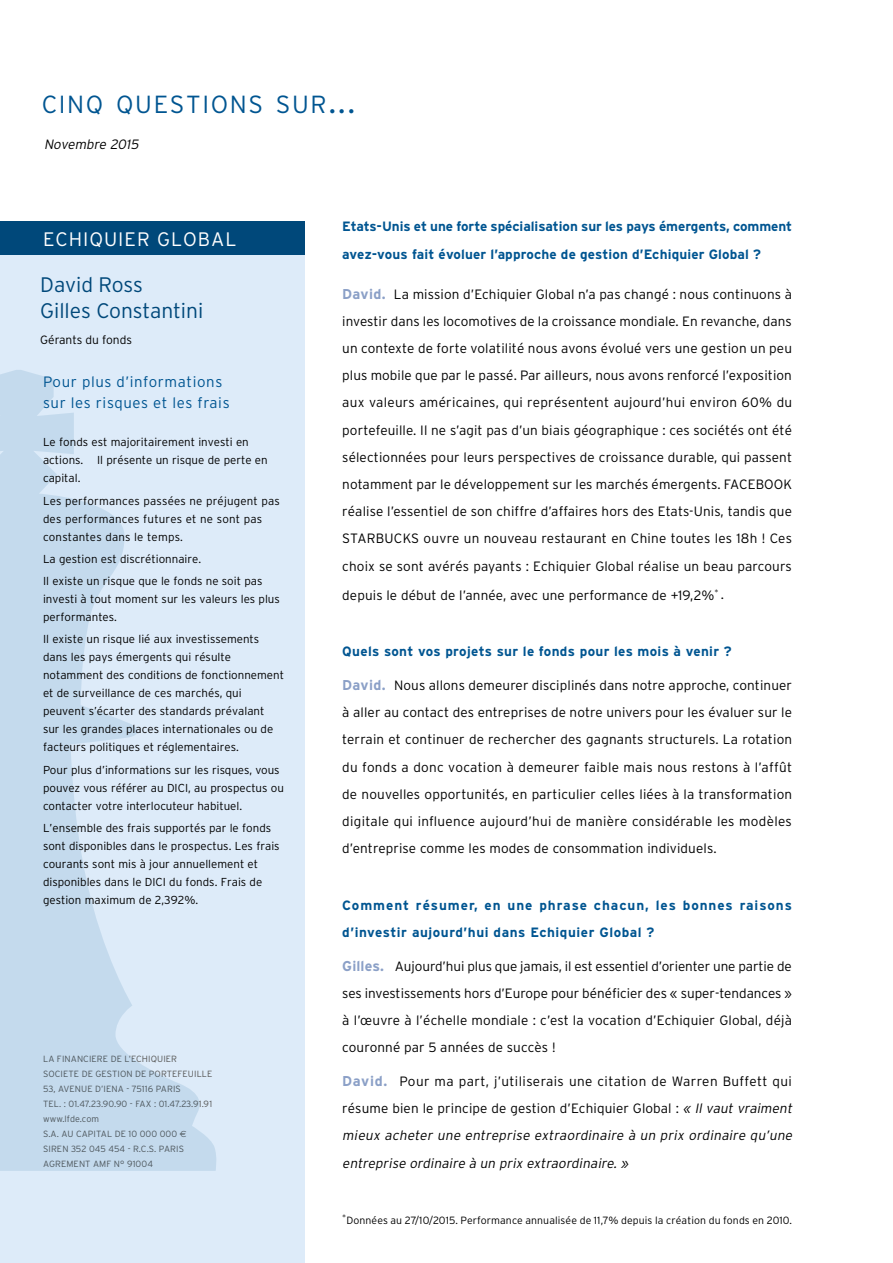
<style>
.page{position:relative;width:893px;height:1263px;background:#fff}
.page>*{position:absolute;margin:0;border:0;box-sizing:border-box;transform-origin:0 0}
.t1{font:300 24.75px "Interstate";letter-spacing:.065em;color:#005591}
.t2{font:300 21px/25.8px "Interstate";color:#00487a}
.t3{font:300 19.5px "Interstate";letter-spacing:.05em;color:#fff}
.t4{font:300 15px/21px "Interstate";letter-spacing:.04em;color:#005591}
.t5{font:300 13.5px/27.2px "Interstate";letter-spacing:.01em;color:#000;text-align:justify}
.t6{font:italic 300 13.5px/27.2px "Interstate";color:#000}
.t7{font:700 13.5px/27.2px "Interstate";letter-spacing:-.005em;color:#005591}
.t8{font:700 13.5px/27.2px "Interstate";letter-spacing:.06em;color:#005591}
.t9{font:700 13.5px "Interstate";letter-spacing:.015em;color:#005591}
.t10{font:300 12px "Interstate";color:#000}
.t11{font:300 11.55px/18px "Interstate";color:#000}
.t12{font:300 10.5px "Interstate";letter-spacing:.01em;color:#000}
.t13{font:300 9px/15px "Interstate";letter-spacing:.01em;color:#575756}
.s1{font-size:33px}
.s2{font-family:"Euro Sans";font-weight:400}
.s3{font-weight:700;font-size:14.25px;color:#8ba0c7}
.s4{font-weight:700;font-style:normal;font-size:14.25px;color:#8ba0c7}
.s5{font-style:normal}
</style>
<div class="page">
<div style="left:0;top:254px;width:305px;height:1009px;background:#ddebf9"></div>
<svg style="left:0;top:370px;width:216px;height:801px"></svg>
<div style="left:0;top:221px;width:305px;height:33px;background:#00487a"></div>
<h1 class="t1" style="left:42px;top:90px;width:315px">CINQ QUESTIONS SUR<span class="s1">...</span></h1>
<p class="t6" style="left:44px;top:130px;width:99px">Novembre 2015</p>
<h3 class="t3" style="left:43px;top:228px;width:52px">ECHIQUIER</h3>
<h3 class="t3" style="left:157px;top:228px;width:81px">GLOBAL</h3>
<h2 class="t2" style="left:40px;top:272px;width:165px">David Ross<br>Gilles Constantini</h2>
<p class="t10" style="left:40px;top:333px;width:93px">Gérants du fonds</p>
<p class="t4" style="left:43px;top:371px;width:188px">Pour plus d’informations sur les risques et les frais</p>
<p class="t11" style="left:43px;top:433px;width:226px">Le fonds est majoritairement investi en actions. Il présente un risque de perte en capital.</p>
<p class="t11" style="left:43px;top:491px;width:238px">Les performances passées ne préjugent pas des performances futures et ne sont pas constantes dans le temps.</p>
<p class="t11" style="left:43px;top:547px;width:221px;line-height:22.2px">La gestion est discrétionnaire.<br>Il existe un risque que le fonds ne soit pas</p>
<p class="t11" style="left:43px;top:590px;width:238px">investi à tout moment sur les valeurs les plus performantes.</p>
<p class="t11" style="left:43px;top:630px;width:242px">Il existe un risque lié aux investissements dans les pays émergents qui résulte notamment des conditions de fonctionnement et de surveillance de ces marchés, qui peuvent s’écarter des standards prévalant<br>sur les grandes places internationales ou de facteurs politiques et réglementaires.</p>
<p class="t11" style="left:43px;top:760px;width:242px">Pour plus d’informations sur les risques, vous pouvez vous référer au DICI, au prospectus ou contacter votre interlocuteur habituel.</p>
<p class="t11" style="left:43px;top:819px;width:238px">L’ensemble des frais supportés par le fonds sont disponibles dans le prospectus. Les frais courants sont mis à jour annuellement et disponibles dans le DICI du fonds. Frais de gestion maximum de 2,392%.</p>
<p class="t13" style="left:43px;top:1051px;width:171px">LA FINANCIERE DE L’ECHIQUIER<br>SOCIETE DE GESTION DE PORTEFEUILLE<br>53, AVENUE D’IENA - 75116 PARIS<br>TEL. : 01.47.23.90.90 - FAX : 01.47.23.91.91 www.lfde.com<br>S.A. AU CAPITAL DE 10 000 000 <span class="s2">E<br></span>SIREN 352 045 454 - R.C.S. PARIS<br>AGREMENT AMF N° 91004</p>
<p class="t7" style="left:342px;top:213px;width:451px">Etats-Unis et une forte spécialisation sur les pays émergents, comment avez-vous fait évoluer l’approche de gestion d’Echiquier Global ?</p>
<p class="t5" style="left:342px;top:280px;width:452px"><span class="s3">David.</span> La mission d’Echiquier Global n’a pas changé : nous continuons à investir dans les locomotives de la croissance mondiale. En revanche, dans un contexte de forte volatilité nous avons évolué vers une gestion un peu plus mobile que par le passé. Par ailleurs, nous avons renforcé l’exposition aux valeurs américaines, qui représentent aujourd’hui environ 60% du portefeuille. Il ne s’agit pas d’un biais géographique : ces sociétés ont été sélectionnées pour leurs perspectives de croissance durable, qui passent notamment par le développement sur les marchés émergents. FACEBOOK réalise l’essentiel de son chiffre d’affaires hors des Etats-Unis, tandis que STARBUCKS ouvre un nouveau restaurant en Chine toutes les 18h ! Ces choix se sont avérés payants : Echiquier Global réalise un beau parcours</p>
<p class="t5" style="left:342px;top:581px;width:383px">depuis le début de l’année, avec une performance de +19,2%<sup>*</sup> .</p>
<p class="t9" style="left:342px;top:644px;width:391px">Quels sont vos projets sur le fonds pour les mois à venir ?</p>
<p class="t5" style="left:342px;top:671px;width:451px"><span class="s3">David.</span> Nous allons demeurer disciplinés dans notre approche, continuer à aller au contact des entreprises de notre univers pour les évaluer sur le terrain et continuer de rechercher des gagnants structurels. La rotation du fonds a donc vocation à demeurer faible mais nous restons à l’affût de nouvelles opportunités, en particulier celles liées à la transformation digitale qui influence aujourd’hui de manière considérable les modèles d’entreprise comme les modes de consommation individuels.</p>
<p class="t8" style="left:342px;top:892px;width:451px">Comment résumer, en une phrase chacun, les bonnes raisons d’investir aujourd’hui dans Echiquier Global ?</p>
<p class="t5" style="left:342px;top:952px;width:451px"><span class="s3">Gilles.</span> Aujourd’hui plus que jamais, il est essentiel d’orienter une partie de ses investissements hors d’Europe pour bénéficier des « super-tendances » à l’œuvre à l’échelle mondiale : c’est la vocation d’Echiquier Global, déjà couronné par 5 années de succès !</p>
<p class="t6" style="left:342px;top:1067px;width:454px"><span class="s4">David.</span> <span class="s5">Pour ma part, j’utiliserais une citation de Warren Buffett qui résume bien le principe de gestion d’Echiquier Global :</span> « Il vaut vraiment mieux acheter une entreprise extraordinaire à un prix ordinaire qu’une entreprise ordinaire à un prix extraordinaire. »</p>
<p class="t12" style="left:342px;top:1214px;width:451px"><sup>*</sup>Données au 27/10/2015. Performance annualisée de 11,7% depuis la création du fonds en 2010.</p>
</div>
